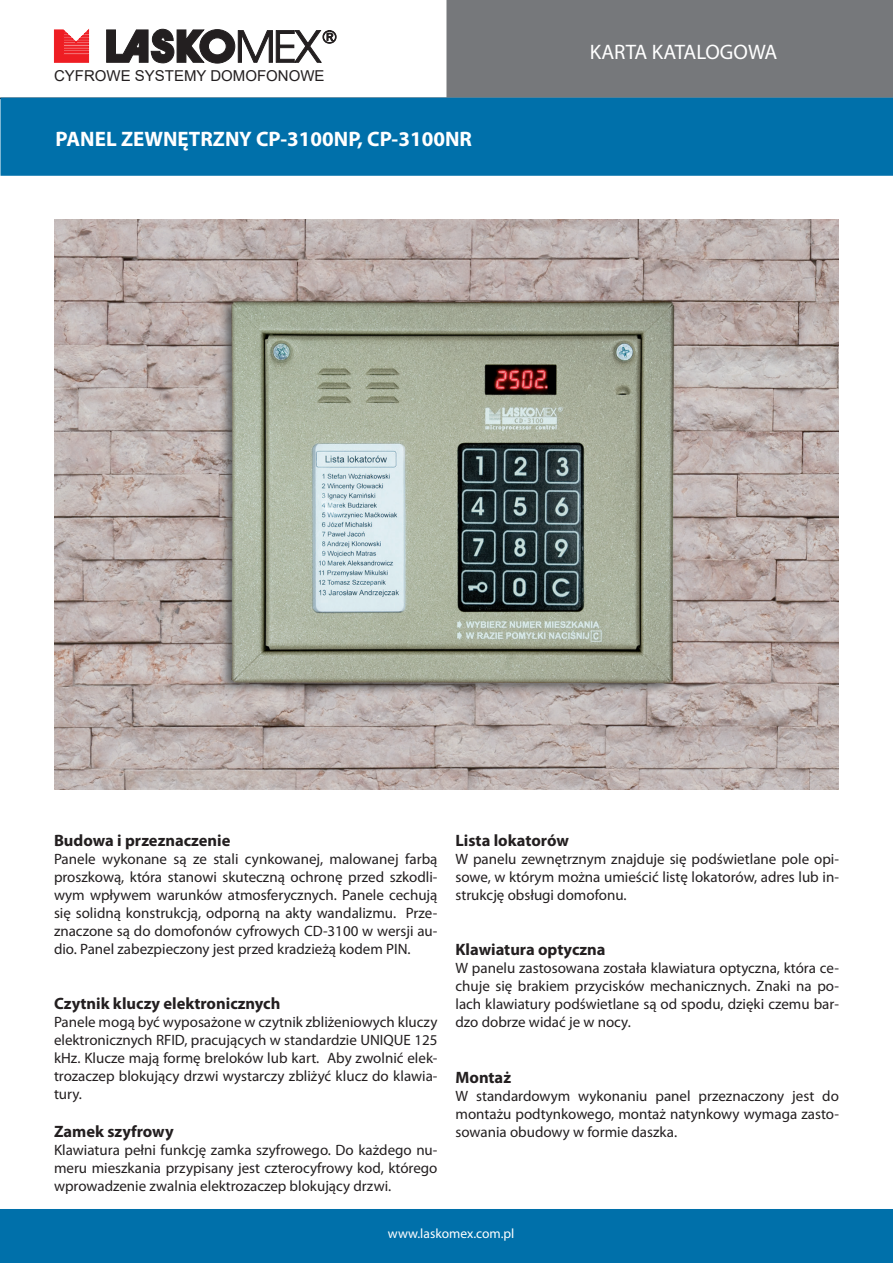
<style>
.page{position:relative;width:893px;height:1263px;background:#fff}
.page>*{position:absolute;margin:0;border:0;box-sizing:border-box;transform-origin:0 0}
.tytul{font:700 21px "Myriad Pro";color:#fff}
.stopka-info{font:21px "Myriad Pro";color:#fff}
.bold{font:700 16.5px "Myriad Pro";color:#231f20}
.tekst{font:15px/18px "Myriad Pro";color:#231f20;text-align:justify}
.t1{font:15px "Arial";color:#231f20}
.stopka-info-2{font:13.5px "Myriad Pro";color:#fff}
</style>
<div class="page">
<svg style="left:54px;top:30px;width:35px;height:33px"></svg>
<svg style="left:106px;top:29px;width:230px;height:34px"></svg>
<div style="left:0;top:1209px;width:893px;height:54px;background:#0070aa"></div>
<div style="left:447px;top:1px;width:445px;height:96px;background:#76787b"></div>
<div style="left:446px;top:0;width:447px;height:98px;border:2px solid #76787b"></div>
<div style="left:1px;top:98px;width:891px;height:77px;background:#0070aa"></div>
<div style="left:0;top:98px;width:893px;height:78px;border:2px solid #0070aa"></div>
<img style="left:54px;top:220px;width:785px;height:569px">
<p class="t1" style="left:54px;top:65px;width:272px">CYFROWE SYSTEMY DOMOFONOWE</p>
<p class="tytul" style="left:56px;top:126px;width:418px">PANEL ZEWNĘTRZNY CP-3100NP, CP-3100NR</p>
<p class="stopka-info" style="left:590px;top:39px;width:189px">KARTA KATALOGOWA</p>
<p class="bold" style="left:54px;top:829px;width:178px">Budowa i przeznaczenie</p>
<p class="tekst" style="left:54px;top:849px;width:385px">Panele wykonane są ze stali cynkowanej, malowanej farbą proszkową, która stanowi skuteczną ochronę przed szkodli&shy;wym wpływem warunków atmosferycznych. Panele cechują się solidną konstrukcją, odporną na akty wandalizmu. Prze&shy;znaczone są do domofonów cyfrowych CD-3100 w wersji au&shy;dio. Panel zabezpieczony jest przed kradzieżą kodem PIN.</p>
<p class="bold" style="left:54px;top:993px;width:228px">Czytnik kluczy elektronicznych</p>
<p class="tekst" style="left:54px;top:1013px;width:385px">Panele mogą być wyposażone w czytnik zbliżeniowych kluczy elektronicznych RFID, pracujących w standardzie UNIQUE 125 kHz. Klucze mają formę breloków lub kart. Aby zwolnić elek&shy;trozaczep blokujący drzwi wystarczy zbliżyć klucz do klawia&shy;tury.</p>
<p class="bold" style="left:54px;top:1121px;width:121px">Zamek szyfrowy</p>
<p class="tekst" style="left:54px;top:1141px;width:385px">Klawiatura pełni funkcję zamka szyfrowego. Do każdego nu&shy;meru mieszkania przypisany jest czterocyfrowy kod, którego wprowadzenie zwalnia elektrozaczep blokujący drzwi.</p>
<p class="bold" style="left:455px;top:829px;width:115px">Lista lokatorów</p>
<p class="tekst" style="left:455px;top:849px;width:385px">W panelu zewnętrznym znajduje się podświetlane pole opi&shy;sowe, w którym można umieścić listę lokatorów, adres lub in&shy;strukcję obsługi domofonu.</p>
<p class="bold" style="left:455px;top:939px;width:152px">Klawiatura optyczna</p>
<p class="tekst" style="left:455px;top:959px;width:385px">W panelu zastosowana została klawiatura optyczna, która ce&shy;chuje się brakiem przycisków mechanicznych. Znaki na po&shy;lach klawiatury podświetlane są od spodu, dzięki czemu bar&shy;dzo dobrze widać je w nocy.</p>
<p class="bold" style="left:455px;top:1067px;width:57px">Montaż</p>
<p class="tekst" style="left:455px;top:1087px;width:385px">W standardowym wykonaniu panel przeznaczony jest do montażu podtynkowego, montaż natynkowy wymaga zasto&shy;sowania obudowy w formie daszka.</p>
<p class="stopka-info-2" style="left:388px;top:1225px;width:128px">www.laskomex.com.pl</p>
</div>
